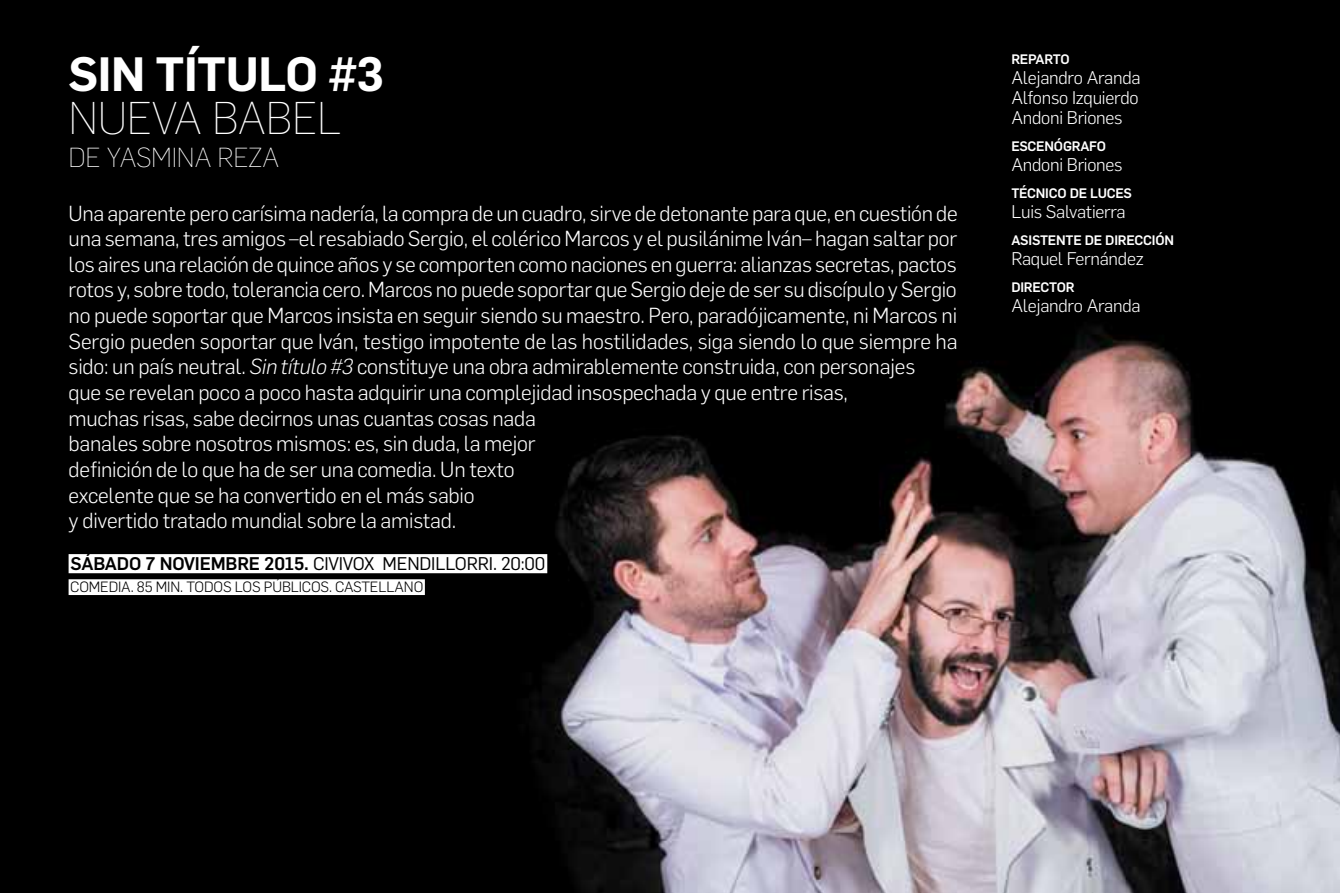
<style>
.page{position:relative;width:1340px;height:893px;background:#fff}
.page>*{position:absolute;margin:0;border:0;box-sizing:border-box;transform-origin:0 0}
.t1{font:600 47.25px "Flama";letter-spacing:-.01em;color:#fff}
.t2{font:200 45px "Flama";letter-spacing:-.01em;color:#fff}
.t3{font:200 27px "Flama";letter-spacing:-.01em;color:#fff}
.t4{font:300 21.38px/25.7px "Flama";letter-spacing:-.01em;color:#fff}
.t5{font:300 18px/20.2px "Flama";letter-spacing:-.015em;color:#fff;text-align:justify}
.t6{font:18px "Flama";letter-spacing:-.01em;color:#000}
.t7{font:300 14.62px "Flama";letter-spacing:-.01em;color:#000}
.t8{font:500 13.5px "Flama";letter-spacing:-.015em;color:#fff}
.s1{font-style:italic}
.s2{font-weight:500}
</style>
<div class="page">
<img style="left:0;top:0;width:1339px;height:893px">
<div style="left:69px;top:554px;width:478px;height:19px;background:#fff"></div>
<div style="left:69px;top:579px;width:356px;height:16px;background:#fff"></div>
<h1 class="t1" style="left:69px;top:40px;width:317px">SIN TÍTULO #3</h1>
<h2 class="t2" style="left:69px;top:88px;width:274px">NUEVA BABEL</h2>
<p class="t3" style="left:69px;top:140px;width:212px">de YASMINA REZA</p>
<p class="t4" style="left:69px;top:199px;width:890px">Una aparente pero carísima nadería, la compra de un cuadro, sirve de detonante para que, en cuestión de una semana, tres amigos –el resabiado Sergio, el colérico Marcos y el pusilánime Iván– hagan saltar por los aires una relación de quince años y se comporten como naciones en guerra: alianzas secretas, pactos rotos y, sobre todo, tolerancia cero. Marcos no puede soportar que Sergio deje de ser su discípulo y Sergio no puede soportar que Marcos insista en seguir siendo su maestro. Pero, paradójicamente, ni Marcos ni Sergio pueden soportar que Iván, testigo impotente de las hostilidades, siga siendo lo que siempre ha sido: un país neutral. <span class="s1">Sin título #3</span> constituye una obra admirablemente construida, con personajes<br>que se revelan poco a poco hasta adquirir una complejidad insospechada y que entre risas,<br>muchas risas, sabe decirnos unas cuantas cosas nada<br>banales sobre nosotros mismos: es, sin duda, la mejor<br>definición de lo que ha de ser una comedia. Un texto<br>excelente que se ha convertido en el más sabio<br>y divertido tratado mundial sobre la amistad.</p>
<p class="t6" style="left:69px;top:551px;width:478px"><span class="s2">SÁBADO 7 NOVIEMBRE 2015.</span> CIVIVOX MENDILLORRI. 20:00</p>
<p class="t7" style="left:70px;top:577px;width:354px">Comedia. 85 MI N. todos los públicos. Castellano</p>
<p class="t8" style="left:1011px;top:49px;width:60px">REPARTO</p>
<p class="t5" style="left:1011px;top:66px;width:131px">Alejandro Aranda Alfonso Izquierdo Andoni Briones</p>
<p class="t8" style="left:1011px;top:136px;width:96px">ESCENÓGRAFO</p>
<p class="t5" style="left:1011px;top:154px;width:113px">Andoni Briones</p>
<p class="t8" style="left:1011px;top:183px;width:121px">TÉCNICO DE LUCES</p>
<p class="t5" style="left:1011px;top:201px;width:116px">Luis Salvatierra</p>
<p class="t8" style="left:1011px;top:230px;width:164px">ASISTENTE DE DIRECCIÓN</p>
<p class="t5" style="left:1011px;top:247px;width:134px">Raquel Fernández</p>
<p class="t8" style="left:1011px;top:277px;width:65px">DIRECTOR</p>
<p class="t5" style="left:1011px;top:294px;width:131px">Alejandro Aranda</p>
</div>
